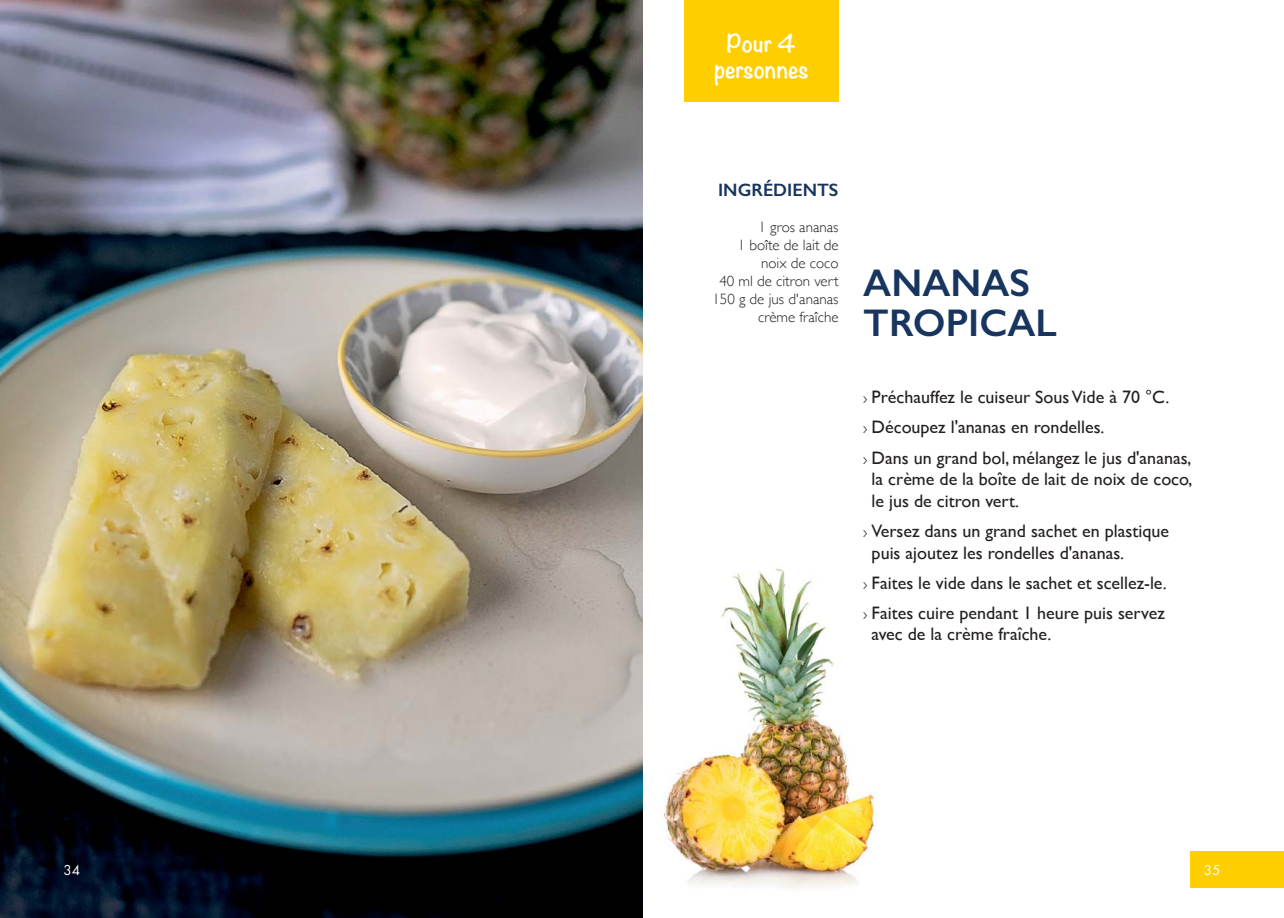
<style>
.page{position:relative;width:1284px;height:918px;background:#fff}
.page>*{position:absolute;margin:0;border:0;box-sizing:border-box;transform-origin:0 0}
.t1{font:600 38.7px/40.5px "Gill Sans";color:#17355e}
.t2{font:700 21.6px/26px "Noteworthy";color:#fff;text-align:center}
.t3{font:18px/30.2px "Gill Sans";color:#231f20}
.t4{font:600 18px "Gill Sans";color:#17355e}
.t5{font:300 15px/18px "Gill Sans";color:#231f20;text-align:right}
.t6{font:15px "Futura Boo";color:#fff}
.s1{font-weight:300;font-size:15px}
</style>
<div class="page">
<img style="left:0;top:0;width:642px;height:918px">
<img style="left:663px;top:568px;width:213px;height:321px">
<div style="left:1190px;top:851px;width:93px;height:37px;background:#ffce01"></div>
<div style="left:684px;top:0;width:154px;height:102px;background:#ffce01"></div>
<p class="t2" style="left:714px;top:28px;width:96px">Pour 4 personnes</p>
<p class="t4" style="left:718px;top:179px;width:122px">INGRÉDIENTS</p>
<p class="t5" style="left:712px;top:218px;width:128px">1 gros ananas<br>1 boîte de lait de noix de coco<br>40 ml de citron vert<br>150 g de jus d'ananas crème fraîche</p>
<h1 class="t1" style="left:863px;top:262px;width:195px">ANANAS<br>TROPICAL</h1>
<p class="t3" style="left:863px;top:382px;width:330px"><span class="s1">›</span> Préchauffez le cuiseur Sous Vide à 70 °C.<br><span class="s1">›</span> Découpez l'ananas en rondelles.<br><span class="s1">›</span> Dans un grand bol, mélangez le jus d'ananas,</p>
<p class="t3" style="left:871px;top:468px;width:322px;line-height:21.6px">la crème de la boîte de lait de noix de coco, le jus de citron vert.</p>
<p class="t3" style="left:871px;top:520px;width:299px;line-height:21.6px;text-indent:-8px"><span class="s1">›</span> Versez dans un grand sachet en plastique puis ajoutez les rondelles d'ananas.</p>
<p class="t3" style="left:863px;top:567px;width:305px"><span class="s1">›</span> Faites le vide dans le sachet et scellez-le. <span class="s1">›</span> Faites cuire pendant 1 heure puis servez</p>
<p class="t3" style="left:871px;top:619px;width:181px">avec de la crème fraîche.</p>
<p class="t6" style="left:63px;top:864px;width:18px">34</p>
<p class="t6" style="left:1203px;top:864px;width:18px">35</p>
</div>
